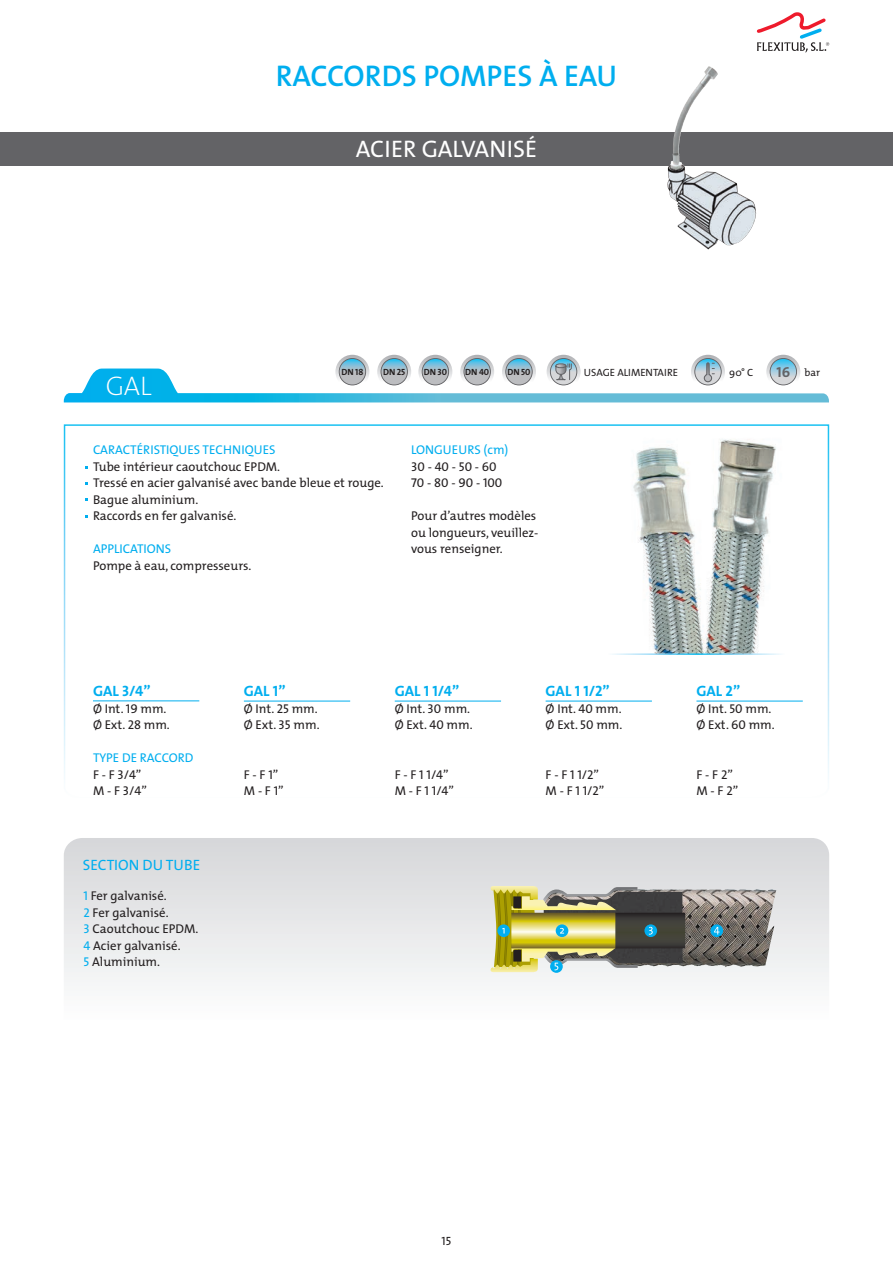
<style>
.page{position:relative;width:893px;height:1263px;background:#fff}
.page>*{position:absolute;margin:0;border:0;box-sizing:border-box;transform-origin:0 0}
.t1{font:30px "The Mix Semi Bold Caps";letter-spacing:-.005em;color:#00aeef}
.t2{font:27px "The Mix Extra Light Caps";color:#fff}
.t3{font:24px "The Mix";color:#fff}
.t4{font:15px "The Mix Bold Caps";letter-spacing:-.005em;color:#00aeef}
.t5{font:15px "The Mix";color:#00aeef}
.t6{font:12.75px/16.5px "The Mix";color:#231f20}
.t7{font:12.75px/16.5px "The Mix Caps";color:#231f20}
.t8{font:12.75px "The Mix";color:#00aeef}
.t9{font:12px "The Mix Caps";color:#231f20}
.t10{font:10.5px "The Mix";color:#231f20}
.t11{font:9px "The Mix Bold Caps";letter-spacing:-.02em;color:#231f20}
.s1{font-family:"The Mix Bold Caps";font-size:14.55px;color:#636366}
.s2{font-family:"The Mix Caps"}
.s3{font-family:"The Mix Caps";color:#00aeef}
</style>
<div class="page">
<svg style="left:756px;top:12px;width:73px;height:40px"></svg>
<div style="left:0;top:132px;width:893px;height:34px;background:#636366"></div>
<img style="left:687px;top:67px;width:21px;height:34px">
<svg style="left:63px;top:424px;width:767px;height:356px"></svg>
<img style="left:620px;top:428px;width:165px;height:225px">
<hr style="left:244px;top:701px;width:106px;height:1px;background:#00aeef">
<hr style="left:93px;top:700px;width:106px;height:1px;background:#00aeef">
<hr style="left:395px;top:701px;width:106px;height:1px;background:#00aeef">
<hr style="left:546px;top:701px;width:106px;height:1px;background:#00aeef">
<hr style="left:696px;top:701px;width:107px;height:1px;background:#00aeef">
<hr style="left:607px;top:653px;width:178px;height:2px;background:#fff">
<svg style="left:766px;top:355px;width:34px;height:34px"></svg>
<div style="left:691px;top:355px;width:34px;height:34px;background:#b5b6b9;border-radius:17px"></div>
<svg style="left:547px;top:355px;width:34px;height:34px"></svg>
<svg style="left:335px;top:355px;width:34px;height:34px"></svg>
<svg style="left:418px;top:355px;width:34px;height:34px"></svg>
<div style="left:377px;top:355px;width:34px;height:34px;background:#b5b6b9;border-radius:17px"></div>
<div style="left:460px;top:355px;width:34px;height:34px;background:#b5b6b9;border-radius:17px"></div>
<div style="left:502px;top:355px;width:34px;height:34px;background:#b5b6b9;border-radius:17px"></div>
<svg style="left:64px;top:358px;width:765px;height:44px"></svg>
<svg style="left:64px;top:838px;width:765px;height:144px"></svg>
<img style="left:638px;top:889px;width:138px;height:78px">
<svg style="left:638px;top:913px;width:47px;height:35px;background:#3d3c36"></svg>
<svg style="left:644px;top:924px;width:13px;height:13px"></svg>
<svg style="left:710px;top:924px;width:13px;height:13px"></svg>
<svg style="left:714px;top:927px;width:5px;height:7px"></svg>
<svg style="left:649px;top:927px;width:4px;height:7px"></svg>
<svg style="left:491px;top:885px;width:147px;height:87px;background:#aaa96d"></svg>
<h1 class="t1" style="left:276px;top:50px;width:343px">RACCORDS POMPES À EAU</h1>
<h2 class="t2" style="left:106px;top:363px;width:47px">GAL</h2>
<h3 class="t3" style="left:356px;top:128px;width:183px">ACIER GALVANISÉ</h3>
<p class="t11" style="left:342px;top:364px;width:23px">DN 18</p>
<p class="t11" style="left:383px;top:364px;width:24px">DN 25</p>
<p class="t11" style="left:424px;top:364px;width:25px">DN 30</p>
<p class="t11" style="left:465px;top:364px;width:25px">DN 40</p>
<p class="t11" style="left:507px;top:364px;width:24px">DN 50</p>
<p class="t10" style="left:584px;top:363px;width:96px">USAGE ALIMENTAIRE</p>
<p class="t10" style="left:729px;top:363px;width:26px">90° C</p>
<p class="t10" style="left:776px;top:363px;width:45px"><span class="s1">16</span> bar</p>
<p class="t8" style="left:93px;top:439px;width:184px">CARACTÉRISTIQUES TECHNIQUES</p>
<p class="t6" style="left:93px;top:458px;width:292px">Tube intérieur caoutchouc EPDM.<br>Tressé en acier galvanisé avec bande bleue et rouge.<br>Bague aluminium.<br>Raccords en fer galvanisé.</p>
<p class="t8" style="left:93px;top:538px;width:80px">APPLICATIONS</p>
<p class="t6" style="left:93px;top:557px;width:160px">Pompe à eau, compresseurs.</p>
<p class="t8" style="left:411px;top:439px;width:99px">LONGUEURS (cm)</p>
<p class="t7" style="left:411px;top:458px;width:93px">30 - 40 - 50 - 60<br>70 - 80 - 90 - 100</p>
<p class="t6" style="left:411px;top:507px;width:129px">Pour d’autres modèles ou longueurs, veuillez&shy;vous renseigner.</p>
<p class="t4" style="left:93px;top:679px;width:59px">GAL 3/4”</p>
<p class="t6" style="left:93px;top:700px;width:78px">Ø Int. <span class="s2">19</span> mm.<br>Ø Ext. <span class="s2">28</span> mm.</p>
<p class="t8" style="left:93px;top:747px;width:102px">TYPE DE RACCORD</p>
<p class="t7" style="left:93px;top:766px;width:55px">F - F 3/4”<br>M - F 3/4”</p>
<p class="t5" style="left:83px;top:853px;width:119px">SECTION DU TUBE</p>
<p class="t6" style="left:83px;top:887px;width:116px"><span class="s3">1</span> Fer galvanisé.<br><span class="s3">2</span> Fer galvanisé.<br><span class="s3">3</span> Caoutchouc EPDM.<br><span class="s3">4</span> Acier galvanisé.<br><span class="s3">5</span> Aluminium.</p>
<p class="t4" style="left:244px;top:679px;width:43px">GAL 1”</p>
<p class="t6" style="left:244px;top:700px;width:77px">Ø Int. <span class="s2">25</span> mm.<br>Ø Ext. <span class="s2">35</span> mm.</p>
<p class="t7" style="left:244px;top:766px;width:41px">F - F 1”<br>M - F 1”</p>
<p class="t4" style="left:395px;top:679px;width:66px">GAL 1 1/4”</p>
<p class="t6" style="left:395px;top:700px;width:79px">Ø Int. <span class="s2">30</span> mm.<br>Ø Ext. <span class="s2">40</span> mm.</p>
<p class="t7" style="left:395px;top:766px;width:61px">F - F 1 1/4”<br>M - F 1 1/4”</p>
<p class="t4" style="left:546px;top:679px;width:66px">GAL 1 1/2”</p>
<p class="t6" style="left:546px;top:700px;width:78px">Ø Int. <span class="s2">40</span> mm.<br>Ø Ext. <span class="s2">50</span> mm.</p>
<p class="t7" style="left:546px;top:766px;width:60px">F - F 1 1/2”<br>M - F 1 1/2”</p>
<p class="t4" style="left:696px;top:679px;width:45px">GAL 2”</p>
<p class="t6" style="left:696px;top:700px;width:80px">Ø Int. <span class="s2">50</span> mm.<br>Ø Ext. <span class="s2">60</span> mm.</p>
<p class="t7" style="left:696px;top:766px;width:43px">F - F 2”<br>M - F 2”</p>
<p class="t9" style="left:442px;top:1231px;width:11px">15</p>
</div>
